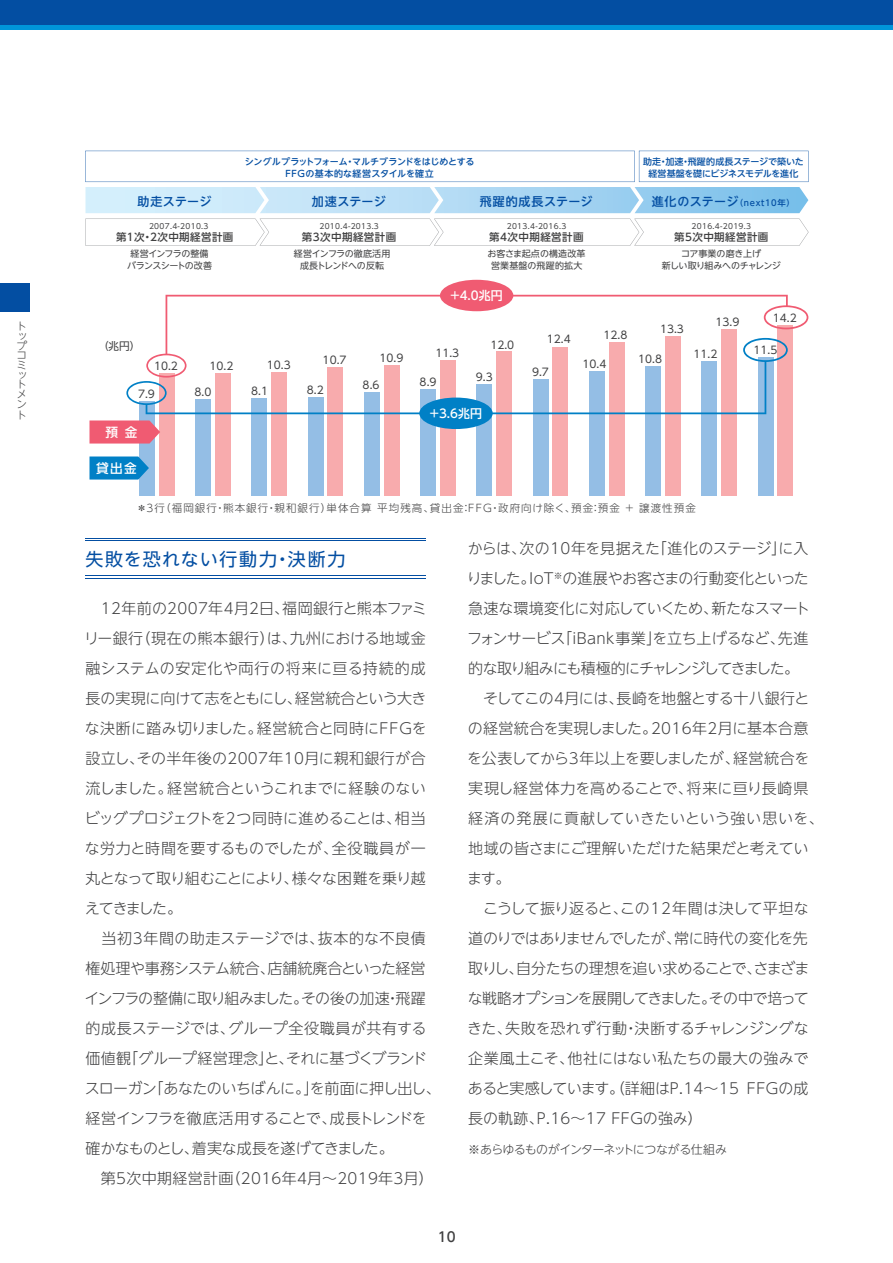
<style>
.page{position:relative;width:893px;height:1263px;background:#fff}
.page>*{position:absolute;margin:0;border:0;box-sizing:border-box;transform-origin:0 0}
.t1{font:18px "UD Shin Go NT Pro Regular 90 pv RKSJ H";letter-spacing:.095em;color:#034ea2}
.t2{font:15px/30px "UD Shin Go NT Pro Light 90 pv RKSJ H";letter-spacing:-.015em;color:#404041}
.t3{font:13.5px "UD Shin Go NT Pro Medium 90 pv RKSJ H";color:#404041}
.t4{font:12.6px "UD Shin Go NT Pro Medium 90 pv RKSJ H";color:#fff}
.t5{font:12px "UD Shin Go NT Pro Light 90 pv RKSJ H";letter-spacing:-.06em;color:#404041}
.t6{font:12px "UD Shin Go NT Pro Medium 90 pv RKSJ H";letter-spacing:.03em;color:#034ea2}
.t7{font:12px "UD Shin Go NT Pro Medium 90 pv RKSJ H";color:#fff}
.t8{font:12px "UD Shin Go NT Pro Medium 90 pv RKSJ H";letter-spacing:.06em;color:#034ea2}
.t9{font:10.65px "UD Shin Go NT Pro Regular 90 pv RKSJ H";color:#404041}
.t10{font:10.5px/9.8px "UD Shin Go NT Pro Light 90 pv RKSJ H";letter-spacing:.1em;color:#404041}
.t11{font:10.5px "UD Shin Go NT Pro Medium 90 pv RKSJ H";letter-spacing:.04em;color:#404041}
.t12{font:9px/12px "UD Shin Go NT Pro Medium 90 pv RKSJ H";letter-spacing:-.01em;color:#034ea2;text-align:center}
.t13{font:9px/11.2px "UD Shin Go NT Pro Regular 90 pv RKSJ H";letter-spacing:-.04em;color:#404041;text-align:center}
.t14{font:9px/11.2px "UD Shin Go NT Pro Regular 90 pv RKSJ H";letter-spacing:.02em;color:#404041;text-align:center}
.t15{font:9px/11.2px "UD Shin Go NT Pro Regular 90 pv RKSJ H";letter-spacing:-.05em;color:#404041;text-align:center}
.t16{font:8.4px "UD Shin Go NT Pro Medium 90 pv RKSJ H";letter-spacing:.08em;color:#034ea2}
.t17{font:7.5px "UD Shin Go NT Pro Regular 90 pv RKSJ H";letter-spacing:.04em;color:#404041}
.s1{font-size:12px}
</style>
<div class="page">
<hr style="left:85px;top:538px;width:341px;height:1px;background:#034ea2">
<hr style="left:85px;top:541px;width:341px;height:1px;background:#034ea2">
<hr style="left:85px;top:578px;width:341px;height:1px;background:#034ea2">
<hr style="left:85px;top:576px;width:341px;height:1px;background:#034ea2">
<svg style="left:85px;top:219px;width:723px;height:27px"></svg>
<svg style="left:85px;top:151px;width:724px;height:62px"></svg>
<div style="left:0;top:0;width:893px;height:26px;background:#034ea2"></div>
<div style="left:0;top:25px;width:893px;height:5px;background:#0095da"></div>
<div style="left:159px;top:373px;width:15px;height:123px;background:#f8abad"></div>
<div style="left:215px;top:373px;width:16px;height:123px;background:#f8abad"></div>
<div style="left:271px;top:372px;width:16px;height:124px;background:#f8abad"></div>
<div style="left:327px;top:367px;width:16px;height:129px;background:#f8abad"></div>
<div style="left:384px;top:365px;width:15px;height:131px;background:#f8abad"></div>
<div style="left:440px;top:360px;width:16px;height:136px;background:#f8abad"></div>
<div style="left:496px;top:352px;width:16px;height:144px;background:#f8abad"></div>
<div style="left:552px;top:347px;width:16px;height:149px;background:#f8abad"></div>
<div style="left:609px;top:342px;width:15px;height:154px;background:#f8abad"></div>
<div style="left:665px;top:336px;width:16px;height:160px;background:#f8abad"></div>
<div style="left:721px;top:329px;width:16px;height:167px;background:#f8abad"></div>
<div style="left:777px;top:325px;width:16px;height:171px;background:#f8abad"></div>
<div style="left:139px;top:401px;width:16px;height:95px;background:#94bee5"></div>
<div style="left:195px;top:400px;width:16px;height:96px;background:#94bee5"></div>
<div style="left:251px;top:399px;width:16px;height:97px;background:#94bee5"></div>
<div style="left:308px;top:397px;width:15px;height:99px;background:#94bee5"></div>
<div style="left:364px;top:393px;width:16px;height:103px;background:#94bee5"></div>
<div style="left:420px;top:389px;width:16px;height:107px;background:#94bee5"></div>
<div style="left:476px;top:384px;width:16px;height:112px;background:#94bee5"></div>
<div style="left:533px;top:379px;width:15px;height:117px;background:#94bee5"></div>
<div style="left:589px;top:371px;width:16px;height:125px;background:#94bee5"></div>
<div style="left:645px;top:366px;width:16px;height:130px;background:#94bee5"></div>
<div style="left:701px;top:361px;width:16px;height:135px;background:#94bee5"></div>
<div style="left:758px;top:358px;width:15px;height:138px;background:#94bee5"></div>
<svg style="left:89px;top:420px;width:71px;height:23px;background:#ee687e"></svg>
<svg style="left:89px;top:456px;width:60px;height:23px"></svg>
<div style="left:419px;top:398px;width:74px;height:31px;background:#0080c6;border-radius:50%"></div>
<svg style="left:126px;top:295px;width:682px;height:119px"></svg>
<div style="left:440px;top:280px;width:73px;height:31px;background:#f05b72;border-radius:50%"></div>
<div style="left:0;top:284px;width:30px;height:28px;background:#034ea2"></div>
<p class="t10" style="left:17px;top:323px;width:12px">トップコミットメント</p>
<p class="t12" style="left:245px;top:157px;width:231px">シングルプラットフォーム・マルチブランドをはじめとする<br>FFGの基本的な経営スタイルを確立</p>
<p class="t12" style="left:643px;top:156px;width:162px">助走・加速・飛躍的成長ステージで築いた経営基盤を礎にビジネスモデルを進化</p>
<p class="t6" style="left:137px;top:197px;width:75px">助走ステージ</p>
<p class="t6" style="left:312px;top:197px;width:75px">加速ステージ</p>
<p class="t8" style="left:480px;top:197px;width:114px">飛躍的成長ステージ</p>
<p class="t16" style="left:652px;top:199px;width:145px"><span class="s1">進化のステージ</span>（next10年）</p>
<p class="t17" style="left:149px;top:223px;width:61px">2007.4-2010.3</p>
<p class="t11" style="left:116px;top:233px;width:119px">第1次・2次中期経営計画</p>
<p class="t17" style="left:319px;top:223px;width:61px">2010.4-2013.3</p>
<p class="t11" style="left:302px;top:233px;width:96px">第3次中期経営計画</p>
<p class="t17" style="left:507px;top:223px;width:61px">2013.4-2016.3</p>
<p class="t11" style="left:489px;top:233px;width:96px">第4次中期経営計画</p>
<p class="t17" style="left:692px;top:223px;width:61px">2016.4-2019.3</p>
<p class="t11" style="left:674px;top:233px;width:96px">第5次中期経営計画</p>
<p class="t15" style="left:127px;top:250px;width:87px">経営インフラの整備バランスシートの改善</p>
<p class="t13" style="left:294px;top:250px;width:98px">経営インフラの徹底活用成長トレンドへの反転</p>
<p class="t14" style="left:487px;top:250px;width:100px">お客さま起点の構造改革営業基盤の飛躍的拡大</p>
<p class="t13" style="left:662px;top:250px;width:121px">コア事業の磨き上げ<br>新しい取り組みへのチャレンジ</p>
<p class="t7" style="left:451px;top:291px;width:54px">+4.0兆円</p>
<p class="t9" style="left:98px;top:342px;width:44px">（兆円）</p>
<p class="t9" style="left:154px;top:362px;width:25px">10.2</p>
<p class="t9" style="left:210px;top:362px;width:25px">10.2</p>
<p class="t9" style="left:267px;top:360px;width:25px">10.3</p>
<p class="t9" style="left:323px;top:356px;width:25px">10.7</p>
<p class="t9" style="left:380px;top:354px;width:25px">10.9</p>
<p class="t9" style="left:435px;top:349px;width:25px">11.3</p>
<p class="t9" style="left:138px;top:390px;width:18px">7.9</p>
<p class="t9" style="left:195px;top:388px;width:18px">8.0</p>
<p class="t9" style="left:251px;top:387px;width:18px">8.1</p>
<p class="t9" style="left:307px;top:386px;width:18px">8.2</p>
<p class="t9" style="left:363px;top:381px;width:18px">8.6</p>
<p class="t9" style="left:420px;top:378px;width:18px">8.9</p>
<p class="t9" style="left:490px;top:340px;width:25px">12.0</p>
<p class="t9" style="left:476px;top:373px;width:18px">9.3</p>
<p class="t4" style="left:105px;top:428px;width:33px">預 金</p>
<p class="t4" style="left:96px;top:464px;width:42px">貸出金</p>
<p class="t7" style="left:430px;top:409px;width:54px">+3.6兆円</p>
<p class="t9" style="left:547px;top:335px;width:25px">12.4</p>
<p class="t9" style="left:532px;top:368px;width:18px">9.7</p>
<p class="t9" style="left:603px;top:331px;width:25px">12.8</p>
<p class="t9" style="left:583px;top:360px;width:25px">10.4</p>
<p class="t9" style="left:660px;top:325px;width:25px">13.3</p>
<p class="t9" style="left:638px;top:355px;width:25px">10.8</p>
<p class="t9" style="left:715px;top:318px;width:25px">13.9</p>
<p class="t9" style="left:773px;top:314px;width:25px">14.2</p>
<p class="t9" style="left:693px;top:350px;width:25px">11.2</p>
<p class="t9" style="left:753px;top:346px;width:25px">11.5</p>
<p class="t10" style="left:136px;top:505px;width:561px">＊3行（福岡銀行・熊本銀行・親和銀行）単体合算 平均残高、貸出金：FFG・政府向け除く、預金：預金 + 譲渡性預金</p>
<p class="t1" style="left:85px;top:553px;width:262px">失敗を恐れない行動力・決断力</p>
<p class="t2" style="left:84px;top:596px;width:358px">　12年前の2007年4月2日、福岡銀行と熊本ファミリー銀行（現在の熊本銀行）は、九州における地域金融システムの安定化や両行の将来に亘る持続的成長の実現に向けて志をともにし、経営統合という大きな決断に踏み切りました。経営統合と同時にFFGを設立し、その半年後の2007年10月に親和銀行が合流しました。経営統合というこれまでに経験のないビッグプロジェクトを2つ同時に進めることは、相当な労力と時間を要するものでしたが、全役職員が一丸となって取り組むことにより、様々な困難を乗り越えてきました。<br>　当初3年間の助走ステージでは、抜本的な不良債権処理や事務システム統合、店舗統廃合といった経営インフラの整備に取り組みました。その後の加速・飛躍的成長ステージでは、グループ全役職員が共有する価値観「グループ経営理念」と、それに基づくブランドスローガン「あなたのいちばんに。」を前面に押し出し、経営インフラを徹底活用することで、成長トレンドを確かなものとし、着実な成長を遂げてきました。<br>　第5次中期経営計画（2016年4月～2019年3月）</p>
<p class="t2" style="left:467px;top:536px;width:358px">からは、次の10年を見据えた「進化のステージ」に入りました。IoT<sup>※</sup>の進展やお客さまの行動変化といった急速な環境変化に対応していくため、新たなスマートフォンサービス「iBank事業」を立ち上げるなど、先進的な取り組みにも積極的にチャレンジしてきました。<br>　そしてこの4月には、長崎を地盤とする十八銀行との経営統合を実現しました。2016年2月に基本合意を公表してから3年以上を要しましたが、経営統合を実現し経営体力を高めることで、将来に亘り長崎県経済の発展に貢献していきたいという強い思いを、地域の皆さまにご理解いただけた結果だと考えています。<br>　こうして振り返ると、この12年間は決して平坦な道のりではありませんでしたが、常に時代の変化を先取りし、自分たちの理想を追い求めることで、さまざまな戦略オプションを展開してきました。その中で培ってきた、失敗を恐れず行動・決断するチャレンジングな企業風土こそ、他社にはない私たちの最大の強みであると実感しています。（詳細はP.14～15 FFGの成長の軌跡、P.16～17 FFGの強み）</p>
<p class="t5" style="left:468px;top:1145px;width:260px">※あらゆるものがインターネットにつながる仕組み</p>
<p class="t3" style="left:438px;top:1232px;width:19px">10</p>
</div>
